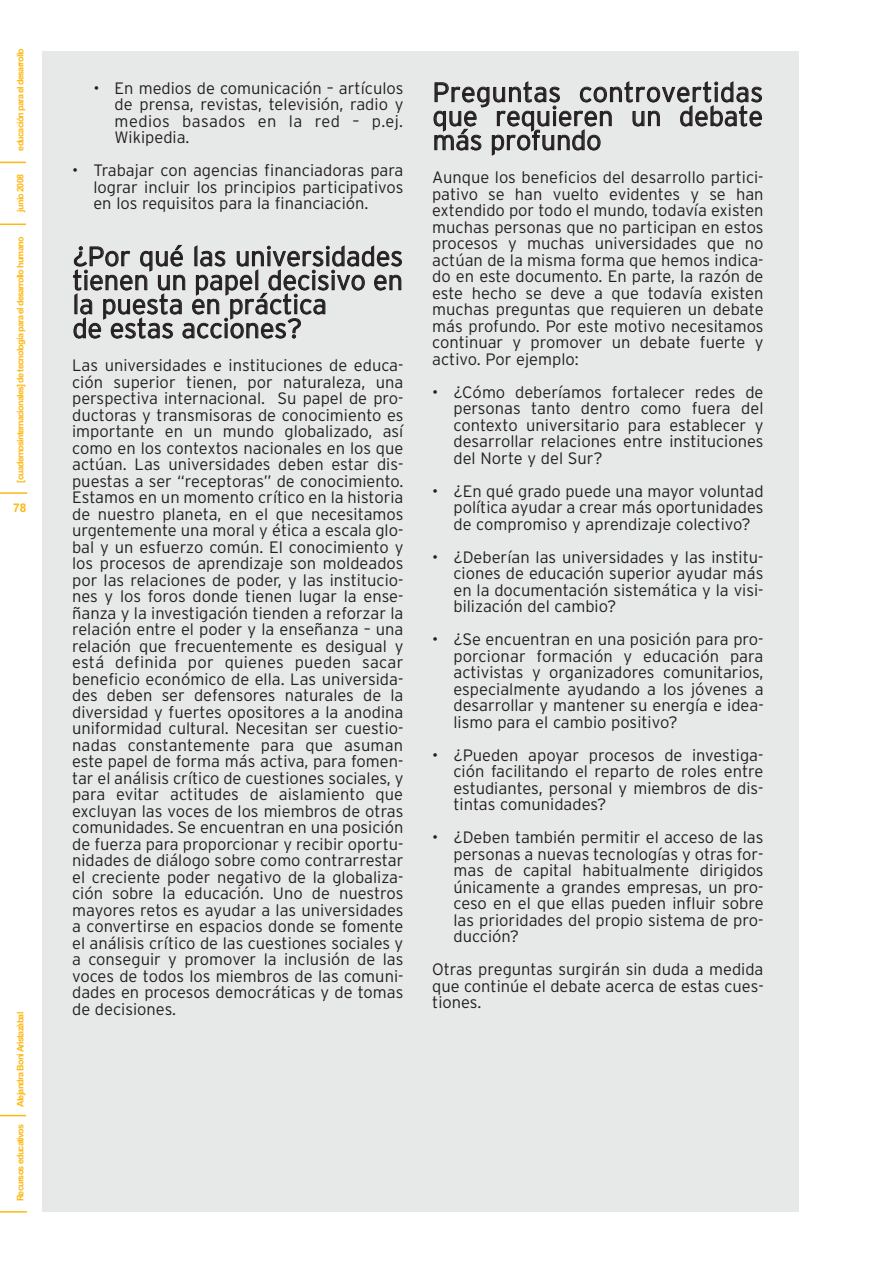
<style>
.page{position:relative;width:893px;height:1263px;background:#fff}
.page>*{position:absolute;margin:0;border:0;box-sizing:border-box;transform-origin:0 0}
.t1{font:300 27px/24px "Interstate";color:#231f20}
.t2{font:300 16.5px/16.5px "Interstate";color:#231f20;text-align:justify}
.t3{font:12px "Arial Bold MS";color:#fdb813}
.t4{font:9px "Arial Bold MS";letter-spacing:-.085em;color:#fdb813}
</style>
<div class="page">
<svg style="left:0;top:224px;width:26px;height:1px"></svg>
<svg style="left:0;top:162px;width:26px;height:1px"></svg>
<hr style="left:0;top:492px;width:27px;height:2px;background:#fdb813">
<svg style="left:0;top:1115px;width:26px;height:1px"></svg>
<hr style="left:0;top:1211px;width:27px;height:2px;background:#fdb813">
<div style="left:42px;top:51px;width:757px;height:1161px;background:#e7e8e8"></div>
<p class="t4" style="left:17px;top:151px;width:104px;rotate:-90deg">educación para el desarrollo</p>
<p class="t4" style="left:17px;top:212px;width:39px;rotate:-90deg">junio 2008</p>
<p class="t4" style="left:17px;top:483px;width:247px;rotate:-90deg">[cuadernosinternacionales] de tecnología para el desarrollo humano</p>
<p class="t3" style="left:13px;top:504px;width:15px">78</p>
<p class="t4" style="left:17px;top:1107px;width:97px;rotate:-90deg">Alejandra Boni Aristazàbal</p>
<p class="t4" style="left:17px;top:1201px;width:79px;rotate:-90deg">Recursos educativos</p>
<p class="t2" style="left:115px;top:81px;width:290px;text-indent:-21px">• En medios de comunicación – artículos de prensa, revistas, televisión, radio y medios basados en la red – p.ej.<br>Wikipedia.</p>
<p class="t2" style="left:93px;top:164px;width:312px;text-indent:-21px">• Trabajar con agencias financiadoras para lograr incluir los principios participativos en los requisitos para la financiación.</p>
<h1 class="t1" style="left:73px;top:247px;width:332px">¿Por qué las universidades tienen un papel decisivo en la puesta en práctica<br>de estas acciones?</h1>
<p class="t2" style="left:72px;top:359px;width:333px">Las universidades e instituciones de educa&shy;ción superior tienen, por naturaleza, una perspectiva internacional. Su papel de pro&shy;ductoras y transmisoras de conocimiento es importante en un mundo globalizado, así como en los contextos nacionales en los que actúan. Las universidades deben estar dis&shy;puestas a ser “receptoras” de conocimiento.<br>Estamos en un momento crítico en la historia de nuestro planeta, en el que necesitamos urgentemente una moral y ética a escala glo&shy;bal y un esfuerzo común. El conocimiento y los procesos de aprendizaje son moldeados por las relaciones de poder, y las institucio&shy;nes y los foros donde tienen lugar la ense&shy;ñanza y la investigación tienden a reforzar la relación entre el poder y la enseñanza – una relación que frecuentemente es desigual y está definida por quienes pueden sacar beneficio económico de ella. Las universida&shy;des deben ser defensores naturales de la diversidad y fuertes opositores a la anodina uniformidad cultural. Necesitan ser cuestio&shy;nadas constantemente para que asuman este papel de forma más activa, para fomen&shy;tar el análisis crítico de cuestiones sociales, y para evitar actitudes de aislamiento que excluyan las voces de los miembros de otras comunidades. Se encuentran en una posición de fuerza para proporcionar y recibir oportu&shy;nidades de diálogo sobre como contrarrestar el creciente poder negativo de la globaliza&shy;ción sobre la educación. Uno de nuestros mayores retos es ayudar a las universidades a convertirse en espacios donde se fomente el análisis crítico de las cuestiones sociales y a conseguir y promover la inclusión de las voces de todos los miembros de las comuni&shy;dades en procesos democráticas y de tomas de decisiones.</p>
<h1 class="t1" style="left:433px;top:83px;width:332px;text-align:justify">Preguntas controvertidas que requieren un debate más profundo</h1>
<p class="t2" style="left:432px;top:171px;width:333px">Aunque los beneficios del desarrollo partici&shy;pativo se han vuelto evidentes y se han extendido por todo el mundo, todavía existen muchas personas que no participan en estos procesos y muchas universidades que no actúan de la misma forma que hemos indica&shy;do en este documento. En parte, la razón de este hecho se deve a que todavía existen muchas preguntas que requieren un debate más profundo. Por este motivo necesitamos continuar y promover un debate fuerte y activo. Por ejemplo:</p>
<p class="t2" style="left:453px;top:385px;width:312px;text-indent:-21px">• ¿Cómo deberíamos fortalecer redes de personas tanto dentro como fuera del contexto universitario para establecer y desarrollar relaciones entre instituciones del Norte y del Sur?</p>
<p class="t2" style="left:453px;top:484px;width:312px;text-indent:-21px">• ¿En qué grado puede una mayor voluntad política ayudar a crear más oportunidades de compromiso y aprendizaje colectivo?</p>
<p class="t2" style="left:453px;top:550px;width:312px;text-indent:-21px">• ¿Deberían las universidades y las institu&shy;ciones de educación superior ayudar más en la documentación sistemática y la visi&shy;bilización del cambio?</p>
<p class="t2" style="left:453px;top:633px;width:312px;text-indent:-21px">• ¿Se encuentran en una posición para pro&shy;porcionar formación y educación para activistas y organizadores comunitarios, especialmente ayudando a los jóvenes a desarrollar y mantener su energía e idea&shy;lismo para el cambio positivo?</p>
<p class="t2" style="left:453px;top:748px;width:312px;text-indent:-21px">• ¿Pueden apoyar procesos de investiga&shy;ción facilitando el reparto de roles entre estudiantes, personal y miembros de dis&shy;tintas comunidades?</p>
<p class="t2" style="left:453px;top:831px;width:312px;text-indent:-21px">• ¿Deben también permitir el acceso de las personas a nuevas tecnologías y otras for&shy;mas de capital habitualmente dirigidos únicamente a grandes empresas, un pro&shy;ceso en el que ellas pueden influir sobre las prioridades del propio sistema de pro&shy;ducción?</p>
<p class="t2" style="left:432px;top:963px;width:333px">Otras preguntas surgirán sin duda a medida que continúe el debate acerca de estas cues&shy;tiones.</p>
</div>
